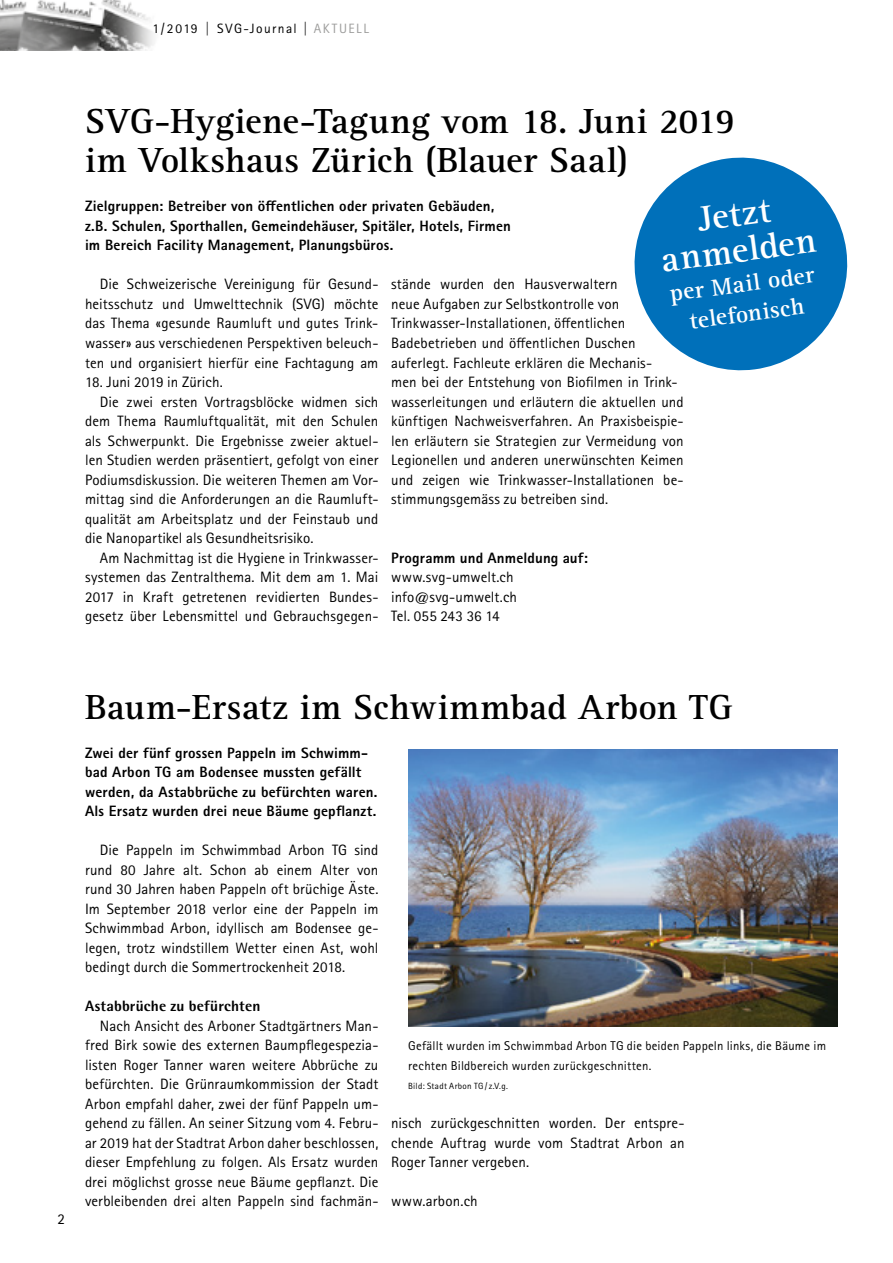
<style>
.page{position:relative;width:893px;height:1263px;background:#fff}
.page>*{position:absolute;margin:0;border:0;box-sizing:border-box;transform-origin:0 0}
.t1{font:700 36px/39px "Rotis Serif Pro";letter-spacing:.005em;color:#000}
.t2{font:700 36px/36px "Rotis Serif Pro";color:#fff;text-align:center}
.t3{font:700 24px/30.2px "Rotis Serif Pro";color:#fff;text-align:center}
.t4{font:15px/19.5px "Rotis Sans Serif Pro";letter-spacing:.005em;color:#000;text-align:justify}
.t5{font:800 15px/19.5px "Rotis Sans Serif Pro";letter-spacing:.01em;color:#000}
.t6{font:800 15px "Rotis Semi Sans Pro";letter-spacing:.015em;color:#000}
.t7{font:13.5px "Rotis Sans Serif Pro";letter-spacing:.11em;color:#000}
.t8{font:12.75px/19.5px "Rotis Sans Serif Pro";letter-spacing:.015em;color:#000}
.t9{font:9px "Rotis Sans Serif Pro";letter-spacing:.03em;color:#000}
.s1{color:#9d9d9c}
</style>
<div class="page">
<img style="left:0;top:0;width:154px;height:51px">
<img style="left:408px;top:750px;width:430px;height:276px">
<svg style="left:634px;top:157px;width:214px;height:214px;fill:#0070ba"></svg>
<p class="t7" style="left:153px;top:20px;width:218px">1/2019 | SVG-Journal | <span class="s1">AKTUELL</span></p>
<h1 class="t1" style="left:85px;top:102px;width:652px">SVG-Hygiene-Tagung vom 18. Juni 2019 im Volkshaus Zürich (Blauer Saal)</h1>
<h1 class="t2" style="left:654px;top:206px;width:158px;rotate:-7deg">Jetzt anmelden</h1>
<h2 class="t3" style="left:668px;top:278px;width:147px;rotate:-7deg">per Mail oder telefonisch</h2>
<p class="t5" style="left:85px;top:197px;width:427px">Zielgruppen: Betreiber von öffentlichen oder privaten Gebäuden, z.B. Schulen, Sporthallen, Gemeindehäuser, Spitäler, Hotels, Firmen im Bereich Facility Management, Planungsbüros.</p>
<p class="t4" style="left:85px;top:275px;width:295px;text-indent:15px">Die Schweizerische Vereinigung für Gesund&shy;heitsschutz und Umwelttechnik (SVG) möchte das Thema «gesunde Raumluft und gutes Trink&shy;wasser» aus verschiedenen Perspektiven beleuch&shy;ten und organisiert hierfür eine Fachtagung am</p>
<p class="t4" style="left:85px;top:372px;width:139px">18. Juni 2019 in Zürich.</p>
<p class="t4" style="left:100px;top:392px;width:280px">Die zwei ersten Vortragsblöcke widmen sich</p>
<p class="t4" style="left:85px;top:411px;width:295px">dem Thema Raumluftqualität, mit den Schulen</p>
<p class="t4" style="left:85px;top:431px;width:295px">als Schwerpunkt. Die Ergebnisse zweier aktuel-</p>
<p class="t4" style="left:85px;top:450px;width:295px">len Studien werden präsentiert, gefolgt von einer</p>
<p class="t4" style="left:85px;top:470px;width:295px">Podiumsdiskussion. Die weiteren Themen am Vor-</p>
<p class="t4" style="left:85px;top:489px;width:295px">mittag sind die Anforderungen an die Raumluft-</p>
<p class="t4" style="left:85px;top:509px;width:295px">qualität am Arbeitsplatz und der Feinstaub und</p>
<p class="t4" style="left:85px;top:528px;width:230px">die Nanopartikel als Gesundheitsrisiko.</p>
<p class="t4" style="left:100px;top:548px;width:280px">Am Nachmittag ist die Hygiene in Trinkwasser-</p>
<p class="t4" style="left:85px;top:567px;width:295px">systemen das Zentralthema. Mit dem am 1. Mai</p>
<p class="t4" style="left:85px;top:587px;width:295px">2017 in Kraft getretenen revidierten Bundes-</p>
<p class="t4" style="left:85px;top:606px;width:295px">gesetz über Lebensmittel und Gebrauchsgegen-</p>
<p class="t4" style="left:391px;top:275px;width:294px;text-align:left">stände wurden den Hausverwaltern<br>neue Aufgaben zur Selbstkontrolle von Trinkwasser-Installationen, öffentlichen<br>Ba debetrieben und öffentlichen Duschen auferlegt. Fachleute erklären die Mechanis-<br>men bei der Entstehung von Biofilmen in Trink&shy;wasserleitungen und erläutern die aktuellen und künftigen Nachweisverfahren. An Praxisbeispie&shy;len erläutern sie Strategien zur Vermeidung von Legionellen und anderen unerwünschten Keimen und zeigen wie Trinkwasser-Installationen be&shy;stimmungsgemäss zu betreiben sind.</p>
<p class="t5" style="left:391px;top:548px;width:198px">Programm und Anmeldung auf:</p>
<p class="t4" style="left:391px;top:567px;width:127px;text-align:left">www.svg-umwelt.ch info@svg-umwelt.ch<br>Tel. 055 243 36 14</p>
<p class="t4" style="left:57px;top:1210px;width:9px">2</p>
<h1 class="t1" style="left:85px;top:687px;width:649px">Baum-Ersatz im Schwimmbad Arbon TG</h1>
<p class="t5" style="left:85px;top:743px;width:294px">Zwei der fünf grossen Pappeln im Schwimm&shy;bad Arbon TG am Bodensee mussten gefällt werden, da Astabbrüche zu befürchten waren.<br>Als Ersatz wurden drei neue Bäume gepflanzt.</p>
<p class="t4" style="left:85px;top:840px;width:295px;text-indent:15px">Die Pappeln im Schwimmbad Arbon TG sind rund 80 Jahre alt. Schon ab einem Alter von rund 30 Jahren haben Pappeln oft brüchige Äste.<br>Im September 2018 verlor eine der Pappeln im Schwimmbad Arbon, idyllisch am Bodensee ge&shy;legen, trotz windstillem Wetter einen Ast, wohl bedingt durch die Sommertrockenheit 2018.</p>
<p class="t6" style="left:85px;top:996px;width:177px">Astabbrüche zu befürchten</p>
<p class="t4" style="left:85px;top:1016px;width:295px;text-indent:15px">Nach Ansicht des Arboner Stadtgärtners Man&shy;fred Birk sowie des externen Baumpflegespezia&shy;listen Roger Tanner waren weitere Abbrüche zu befürchten. Die Grünraumkommission der Stadt Arbon empfahl daher, zwei der fünf Pappeln um&shy;gehend zu fällen. An seiner Sitzung vom 4. Febru&shy;ar 2019 hat der Stadtrat Arbon daher beschlossen, dieser Empfehlung zu folgen. Als Ersatz wurden drei möglichst grosse neue Bäume gepflanzt. Die verbleibenden drei alten Pappeln sind fachmän-</p>
<p class="t8" style="left:408px;top:1036px;width:419px">Gefällt wurden im Schwimmbad Arbon TG die beiden Pappeln links, die Bäume im rechten Bildbereich wurden zurückgeschnitten.</p>
<p class="t9" style="left:408px;top:1081px;width:101px">Bild: Stadt Arbon TG / z.V.g.</p>
<p class="t4" style="left:391px;top:1113px;width:295px">nisch zurückgeschnitten worden. Der entspre&shy;chende Auftrag wurde vom Stadtrat Arbon an Roger Tanner vergeben.</p>
<p class="t4" style="left:391px;top:1191px;width:88px">www.arbon.ch</p>
</div>
